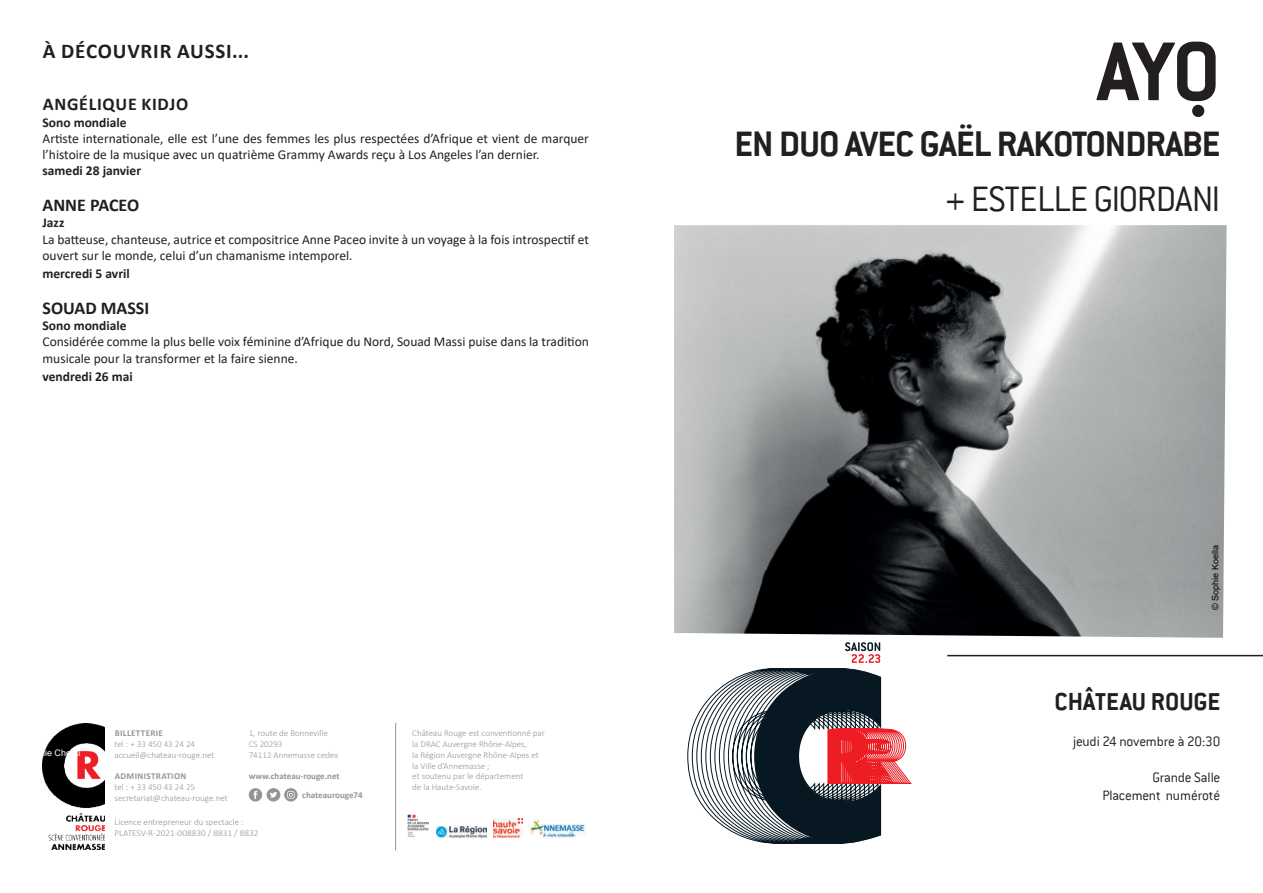
<style>
.page{position:relative;width:1263px;height:893px;background:#fff}
.page>*{position:absolute;margin:0;border:0;box-sizing:border-box;transform-origin:0 0}
.t1{font:700 91.5px "Conduit ITC";color:#231f20}
.t2{font:700 39px "Conduit ITC";letter-spacing:-.02em;color:#231f20}
.t3{font:300 39px "Conduit ITC";letter-spacing:-.035em;color:#231f20}
.t4{font:700 27px "Conduit ITC";color:#231f20}
.t5{font:700 21px "Calibri";letter-spacing:.04em;color:#231f20}
.t6{font:700 18px "Calibri";color:#231f20}
.t7{font:700 18px "Calibri";letter-spacing:.04em;color:#231f20}
.t8{font:300 15px/18px "Conduit ITC";letter-spacing:-.015em;color:#231f20;text-align:right}
.t9{font:13.5px/16.2px "Calibri";color:#231f20}
.t10{font:700 13.5px "Calibri";color:#231f20}
.t11{font:300 9px/10.8px "Calibri";color:#939598}
.t12{font:700 9px "Calibri";color:#939598}
.t13{font:700 9px "Calibri";letter-spacing:.04em;color:#939598}
.t14{font:9px "Arial";color:#000}
.t15{font:9px "Arial";color:#fff}
</style>
<div class="page">
<hr style="left:947px;top:655px;width:316px;height:1px;background:#231f20">
<img style="left:43px;top:723px;width:61px;height:127px">
<hr style="left:395px;top:723px;width:1px;height:127px;background:#939598">
<img style="left:407px;top:814px;width:22px;height:23px">
<img style="left:436px;top:826px;width:50px;height:12px">
<img style="left:493px;top:818px;width:29px;height:20px">
<img style="left:528px;top:818px;width:58px;height:20px">
<div style="left:267px;top:788px;width:13px;height:13px;background:#939598;border-radius:50%"></div>
<svg style="left:270px;top:792px;width:7px;height:6px"></svg>
<div style="left:249px;top:788px;width:13px;height:13px;background:#939598;border-radius:50%"></div>
<svg style="left:254px;top:791px;width:3px;height:8px"></svg>
<svg style="left:284px;top:788px;width:14px;height:13px"></svg>
<svg style="left:287px;top:791px;width:8px;height:7px"></svg>
<svg style="left:687px;top:642px;width:224px;height:201px"></svg>
<img style="left:674px;top:225px;width:552px;height:413px">
<h3 class="t5" style="left:43px;top:41px;width:208px">À DÉCOUVRIR AUSSI...</h3>
<h3 class="t7" style="left:43px;top:96px;width:147px">ANGÉLIQUE KIDJO</h3>
<p class="t10" style="left:43px;top:116px;width:86px">Sono mondiale</p>
<p class="t9" style="left:43px;top:130px;width:548px">Artiste internationale, elle est l’une des femmes les plus respectées d’Afrique et vient de marquer l’histoire de la musique avec un quatrième Grammy Awards reçu à Los Angeles l’an dernier.</p>
<p class="t10" style="left:43px;top:164px;width:100px">samedi 28 janvier</p>
<h3 class="t6" style="left:43px;top:196px;width:98px">ANNE PACEO</h3>
<p class="t10" style="left:43px;top:216px;width:23px">Jazz</p>
<p class="t9" style="left:43px;top:231px;width:548px">La batteuse, chanteuse, autrice et compositrice Anne Paceo invite à un voyage à la fois introspectif et ouvert sur le monde, celui d’un chamanisme intemporel.</p>
<p class="t10" style="left:43px;top:267px;width:89px">mercredi 5 avril</p>
<h3 class="t6" style="left:43px;top:299px;width:108px">SOUAD MASSI</h3>
<p class="t10" style="left:43px;top:319px;width:86px">Sono mondiale</p>
<p class="t9" style="left:43px;top:333px;width:548px">Considérée comme la plus belle voix féminine d’Afrique du Nord, Souad Massi puise dans la tradition musicale pour la transformer et la faire sienne.</p>
<p class="t10" style="left:43px;top:369px;width:92px">vendredi 26 mai</p>
<p class="t15" style="left:24px;top:749px;width:58px">© Julie Cherki</p>
<p class="t11" style="left:249px;top:728px;width:91px">1, route de Bonneville<br>CS 20293<br>74112 Annemasse cedex</p>
<p class="t12" style="left:249px;top:772px;width:92px">www.chateau-rouge.net</p>
<p class="t13" style="left:115px;top:729px;width:50px">BILLETTERIE</p>
<p class="t11" style="left:115px;top:738px;width:101px">tel : + 33 450 43 24 24 accueil@chateau-rouge.net</p>
<p class="t13" style="left:115px;top:772px;width:73px">ADMINISTRATION</p>
<p class="t11" style="left:115px;top:782px;width:115px">tel : + 33 450 43 24 25 secretariat@chateau-rouge.net</p>
<p class="t12" style="left:302px;top:791px;width:62px">chateaurouge74</p>
<p class="t11" style="left:115px;top:816px;width:145px">Licence entrepreneur du spectacle :<br>PLATESV-R-2021-008830 / 8831 / 8832</p>
<p class="t11" style="left:412px;top:728px;width:134px">Château Rouge est conventionné par la DRAC Auvergne Rhône-Alpes,<br>la Région Auvergne Rhône-Alpes et la Ville d’Annemasse ;<br>et soutenu par le département<br>de la Haute-Savoie.</p>
<h1 class="t1" style="left:1097px;top:15px;width:125px">AYO</h1>
<h2 class="t2" style="left:734px;top:119px;width:487px">EN DUO AVEC GAËL RAKOTONDRABE</h2>
<h2 class="t3" style="left:945px;top:186px;width:276px">+ ESTELLE GIORDANI</h2>
<h1 class="t1" style="left:1188px;top:31px;width:23px">.</h1>
<p class="t14" style="left:1212px;top:610px;width:66px;rotate:-90deg">© Sophie Koella</p>
<h3 class="t4" style="left:1054px;top:685px;width:167px">CHÂTEAU ROUGE</h3>
<p class="t8" style="left:1073px;top:734px;width:149px">jeudi 24 novembre à 20:30</p>
<p class="t8" style="left:1102px;top:770px;width:120px">Grande Salle<br>Placement numéroté</p>
</div>
